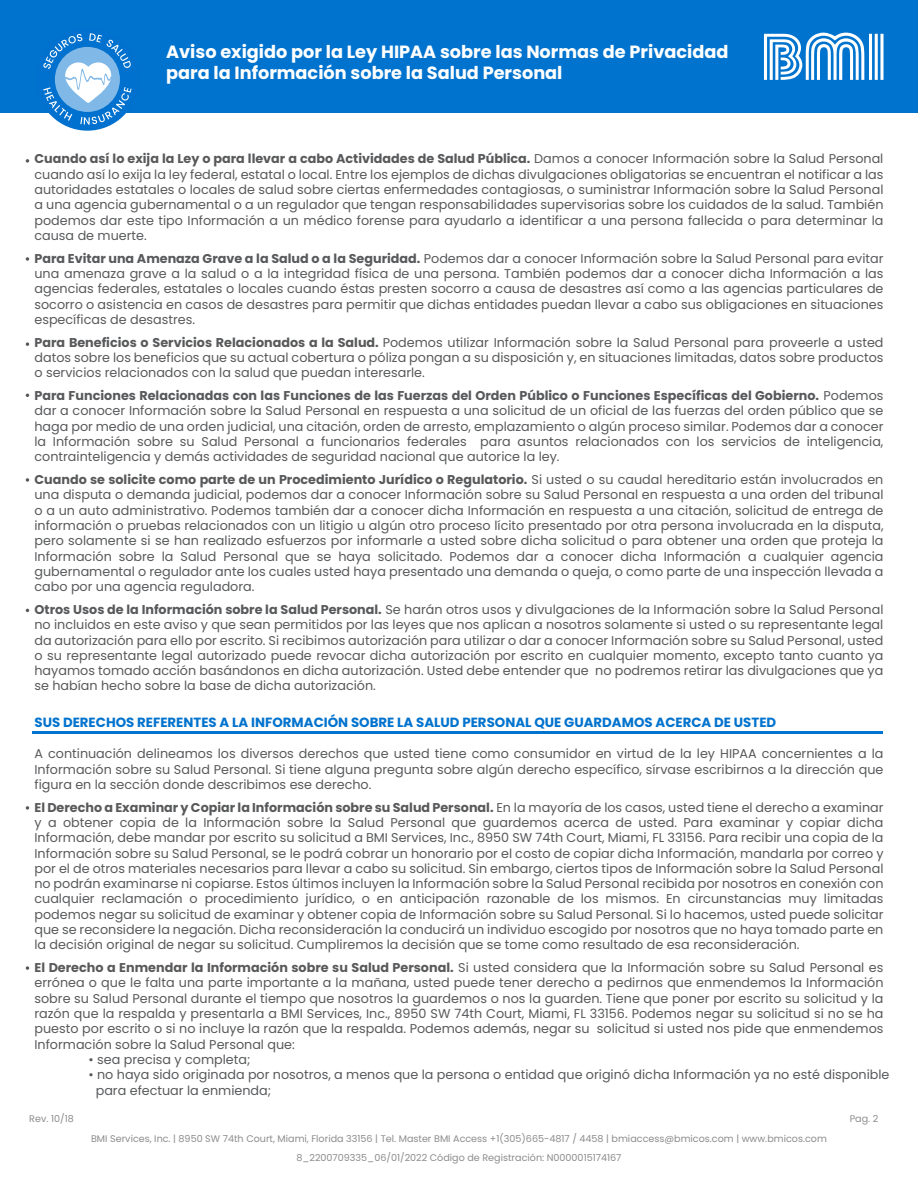
<style>
.page{position:relative;width:918px;height:1188px;background:#fff}
.page>*{position:absolute;margin:0;border:0;box-sizing:border-box;transform-origin:0 0}
.t1{font:700 17.7px/21.3px "Poppins";color:#fff}
.t2{font:700 13.35px "Poppins";color:#0073ce}
.t3{font:12.75px/15.3px "Poppins";color:#58595b;text-align:justify}
.t4{font:9.6px/19.5px "Poppins";color:#8c8c8c;text-align:center}
.s1{font-weight:700}
</style>
<div class="page">
<div style="left:0;top:0;width:918px;height:112px;background:#0073ce"></div>
<svg style="left:764px;top:33px;width:100px;height:47px"></svg>
<svg style="left:880px;top:34px;width:4px;height:46px"></svg>
<hr style="left:875px;top:34px;width:3px;height:46px;background:#fff">
<hr style="left:869px;top:34px;width:3px;height:46px;background:#fff">
<div style="left:36px;top:28px;width:103px;height:103px;background:#0071ce;border-radius:50%"></div>
<svg style="left:43px;top:33px;width:89px;height:92px"></svg>
<svg style="left:26px;top:159px;width:3px;height:4px"></svg>
<svg style="left:26px;top:257px;width:3px;height:4px"></svg>
<svg style="left:26px;top:342px;width:3px;height:4px"></svg>
<svg style="left:26px;top:478px;width:3px;height:4px"></svg>
<svg style="left:26px;top:806px;width:3px;height:4px"></svg>
<svg style="left:26px;top:966px;width:3px;height:4px"></svg>
<hr style="left:32px;top:731px;width:851px;height:2px;background:#0073ce">
<h1 class="t1" style="left:166px;top:41px;width:564px">Aviso exigido por la Ley HIPAA sobre las Normas de Privacidad para la Información sobre la Salud Personal</h1>
<p class="t3" style="left:34px;top:151px;width:851px"><span class="s1">Cuando así lo exija la Ley o para llevar a cabo Actividades de Salud Pública.</span> Damos a conocer Información sobre la Salud Personal cuando así lo exija la ley federal, estatal o local. Entre los ejemplos de dichas divulgaciones obligatorias se encuentran el notificar a las autoridades estatales o locales de salud sobre ciertas enfermedades contagiosas, o suministrar Información sobre la Salud Personal a una agencia gubernamental o a un regulador que tengan responsabilidades supervisorias sobre los cuidados de la salud. También podemos dar este tipo Información a un médico forense para ayudarlo a identificar a una persona fallecida o para determinar la causa de muerte.</p>
<p class="t3" style="left:34px;top:251px;width:851px"><span class="s1">Para Evitar una Amenaza Grave a la Salud o a la Seguridad.</span> Podemos dar a conocer Información sobre la Salud Personal para evitar una amenaza grave a la salud o a la integridad física de una persona. También podemos dar a conocer dicha Información a las agencias federales, estatales o locales cuando éstas presten socorro a causa de desastres así como a las agencias particulares de socorro o asistencia en casos de desastres para permitir que dichas entidades puedan llevar a cabo sus obligaciones en situaciones específicas de desastres.</p>
<p class="t3" style="left:34px;top:335px;width:851px"><span class="s1">Para Beneficios o Servicios Relacionados a la Salud.</span> Podemos utiIizar Información sobre la Salud Personal para proveerle a usted datos sobre los beneficios que su actual cobertura o póliza pongan a su disposición y, en situaciones limitadas, datos sobre productos o servicios relacionados con la salud que puedan interesarle.</p>
<p class="t3" style="left:34px;top:388px;width:851px"><span class="s1">Para Funciones Relacionadas con las Funciones de las Fuerzas del Orden Público o Funciones Específicas del Gobierno.</span> Podemos dar a conocer Información sobre la Salud Personal en respuesta a una solicitud de un oficial de las fuerzas del orden público que se haga por medio de una orden judicial, una citación, orden de arresto, emplazamiento o algún proceso similar. Podemos dar a conocer la Información sobre su Salud Personal a funcionarios federales para asuntos relacionados con los servicios de inteligencia, contrainteligencia y demás actividades de seguridad nacional que autorice la ley.</p>
<p class="t3" style="left:34px;top:472px;width:851px"><span class="s1">Cuando se solicite como parte de un Procedimiento Jurídico o Regulatorio.</span> Si usted o su caudal hereditario están involucrados en una disputa o demanda judicial, podemos dar a conocer Información sobre su Salud Personal en respuesta a una orden del tribunal o a un auto administrativo. Podemos también dar a conocer dicha Información en respuesta a una citación, solicitud de entrega de información o pruebas relacionados con un litigio u algún otro proceso lícito presentado por otra persona involucrada en la disputa, pero solamente si se han realizado esfuerzos por informarle a usted sobre dicha solicitud o para obtener una orden que proteja la Información sobre la Salud Personal que se haya solicitado. Podemos dar a conocer dicha Información a cualquier agencia gubernamental o regulador ante los cuales usted haya presentado una demanda o queja, o como parte de una inspección llevada a cabo por una agencia reguladora.</p>
<p class="t3" style="left:34px;top:602px;width:851px"><span class="s1">Otros Usos de la Información sobre la Salud Personal.</span> Se harán otros usos y divulgaciones de la Información sobre la Salud Personal no incluidos en este aviso y que sean permitidos por las leyes que nos aplican a nosotros solamente si usted o su representante legal da autorización para ello por escrito. Si recibimos autorización para utilizar o dar a conocer Información sobre su Salud Personal, usted o su representante legal autorizado puede revocar dicha autorización por escrito en cualquier momento, excepto tanto cuanto ya hayamos tomado acción basándonos en dicha autorización. Usted debe entender que no podremos retirar las divulgaciones que ya se habían hecho sobre la base de dicha autorización.</p>
<p class="t2" style="left:34px;top:714px;width:743px">SUS DERECHOS REFERENTES A LA INFORMACIÓN SOBRE LA SALUD PERSONAL QUE GUARDAMOS ACERCA DE USTED</p>
<p class="t3" style="left:34px;top:746px;width:851px">A continuación delineamos los diversos derechos que usted tiene como consumidor en virtud de la ley HIPAA concernientes a la Información sobre su Salud Personal. Si tiene alguna pregunta sobre algún derecho específico, sírvase escribirnos a la dirección que figura en la sección donde describimos ese derecho.</p>
<p class="t3" style="left:34px;top:800px;width:851px"><span class="s1">El Derecho a Examinar y Copiar la Información sobre su Salud Personal.</span> En la mayoría de los casos, usted tiene el derecho a examinar y a obtener copia de la Información sobre la Salud Personal que guardemos acerca de usted. Para examinar y copiar dicha Información, debe mandar por escrito su solicitud a BMI Services, Inc., 8950 SW 74th Court, Miami, FL 33156. Para recibir una copia de la Información sobre su Salud Personal, se le podrá cobrar un honorario por el costo de copiar dicha Información, mandarla por correo y por el de otros materiales necesarios para llevar a cabo su solicitud. Sin embargo, ciertos tipos de Información sobre la Salud Personal no podrán examinarse ni copiarse. Estos últimos incluyen la Información sobre la Salud Personal recibida por nosotros en conexión con cualquier reclamación o procedimiento jurídico, o en anticipación razonable de los mismos. En circunstancias muy limitadas podemos negar su solicitud de examinar y obtener copia de Información sobre su Salud Personal. Si lo hacemos, usted puede solicitar que se reconsidere la negación. Dicha reconsideración la conducirá un individuo escogido por nosotros que no haya tomado parte en la decisión original de negar su solicitud. Cumpliremos la decisión que se tome como resultado de esa reconsideración.</p>
<p class="t3" style="left:34px;top:960px;width:851px"><span class="s1">El Derecho a Enmendar la Información sobre su Salud Personal.</span> Si usted considera que la Información sobre su Salud Personal es errónea o que le falta una parte importante a la mañana, usted puede tener derecho a pedirnos que enmendemos la Información sobre su Salud Personal durante el tiempo que nosotros la guardemos o nos la guarden. Tiene que poner por escrito su solicitud y la razón que la respalda y presentarla a BMI Services, Inc., 8950 SW 74th Court, Miami, FL 33156. Podemos negar su solicitud si no se ha puesto por escrito o si no incluye la razón que la respalda. Podemos además, negar su solicitud si usted nos pide que enmendemos Información sobre la Salud Personal que:</p>
<p class="t3" style="left:88px;top:1052px;width:163px">• sea precisa y completa;</p>
<p class="t3" style="left:96px;top:1067px;width:795px;text-indent:-7px">• no haya sido originada por nosotros, a menos que la persona o entidad que originó dicha Información ya no esté disponible para efectuar la enmienda;</p>
<p class="t4" style="left:29px;top:1109px;width:46px">Rev. 10/18</p>
<p class="t4" style="left:850px;top:1109px;width:30px">Pag. 2</p>
<p class="t4" style="left:91px;top:1129px;width:737px">BMI Services, Inc. | 8950 SW 74th Court, Miami, Florida 33156 | Tel. Master BMI Access +1(305)665-4817 / 4458 | bmiaccess@bmicos.com | www.bmicos.com<br>8_2200709335_06/01/2022 Código de Registración: N0000015174167</p>
</div>
